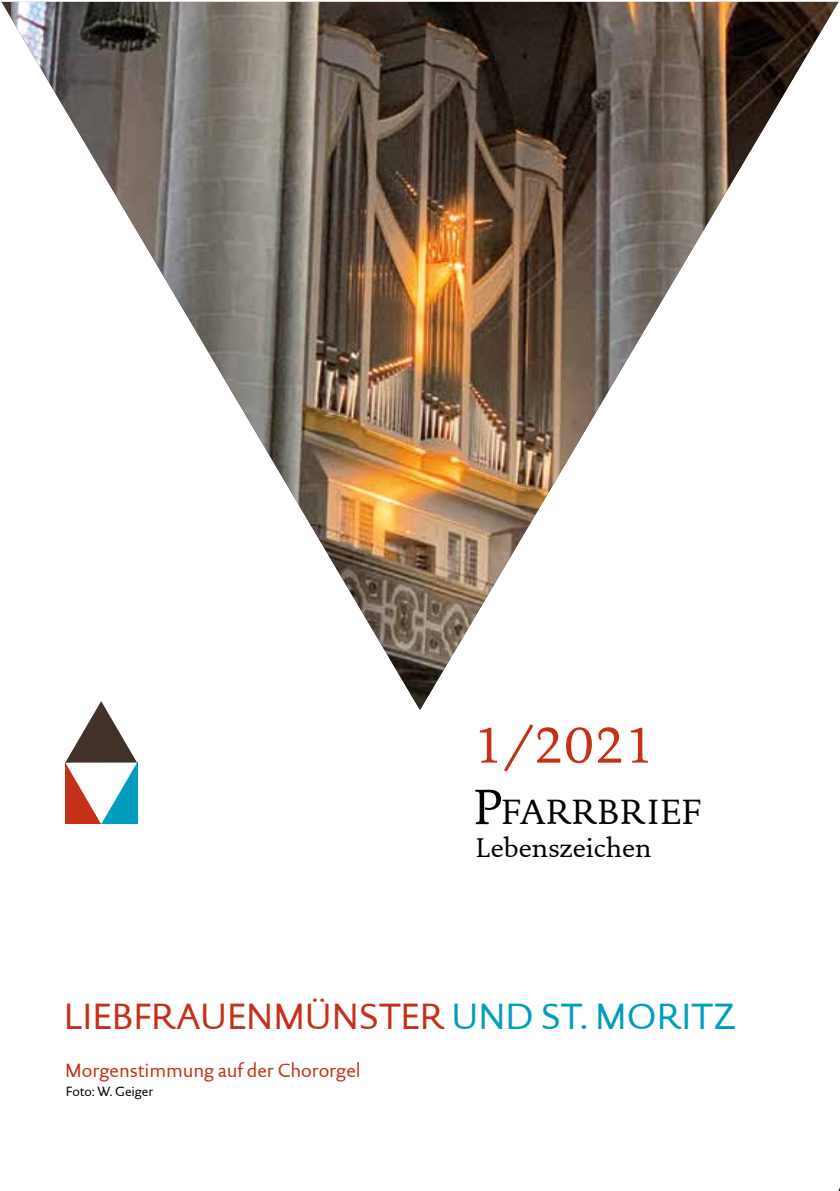
<style>
.page{position:relative;width:840px;height:1191px;background:#fff}
.page>*{position:absolute;margin:0;border:0;box-sizing:border-box;transform-origin:0 0}
.t1{font:50.4px "DTL Documenta T";color:#c53018}
.t2{font:36.8px "DTL Documenta Sans T";color:#c53018}
.t3{font:35.2px "DTL Documenta T";color:#000}
.t4{font:27.2px "DTL Documenta T";color:#000}
.t5{font:19.4px "DTL Documenta Sans T";letter-spacing:-.005em;color:#c53018}
.t6{font:13.6px "DTL Documenta Sans T";letter-spacing:-.005em;color:#000}
.s1{font-size:50.4px}
.s2{color:#009ebe}
</style>
<div class="page">
<img style="left:11px;top:2px;width:826px;height:708px">
<svg style="left:65px;top:701px;width:72px;height:123px"></svg>
<h1 class="t1" style="left:473px;top:716px;width:183px">1/2021</h1>
<p class="t3" style="left:473px;top:791px;width:228px"><span class="s1">P</span>FARRBRIEF</p>
<p class="t4" style="left:475px;top:832px;width:177px">Lebenszeichen</p>
<p class="t2" style="left:64px;top:993px;width:673px">LIEBFRAUENMÜNSTER <span class="s2">UND ST. MORITZ</span></p>
<p class="t5" style="left:65px;top:1059px;width:297px">Morgenstimmung auf der Chororgel</p>
<p class="t6" style="left:66px;top:1083px;width:89px">Foto: W. Geiger</p>
</div>
